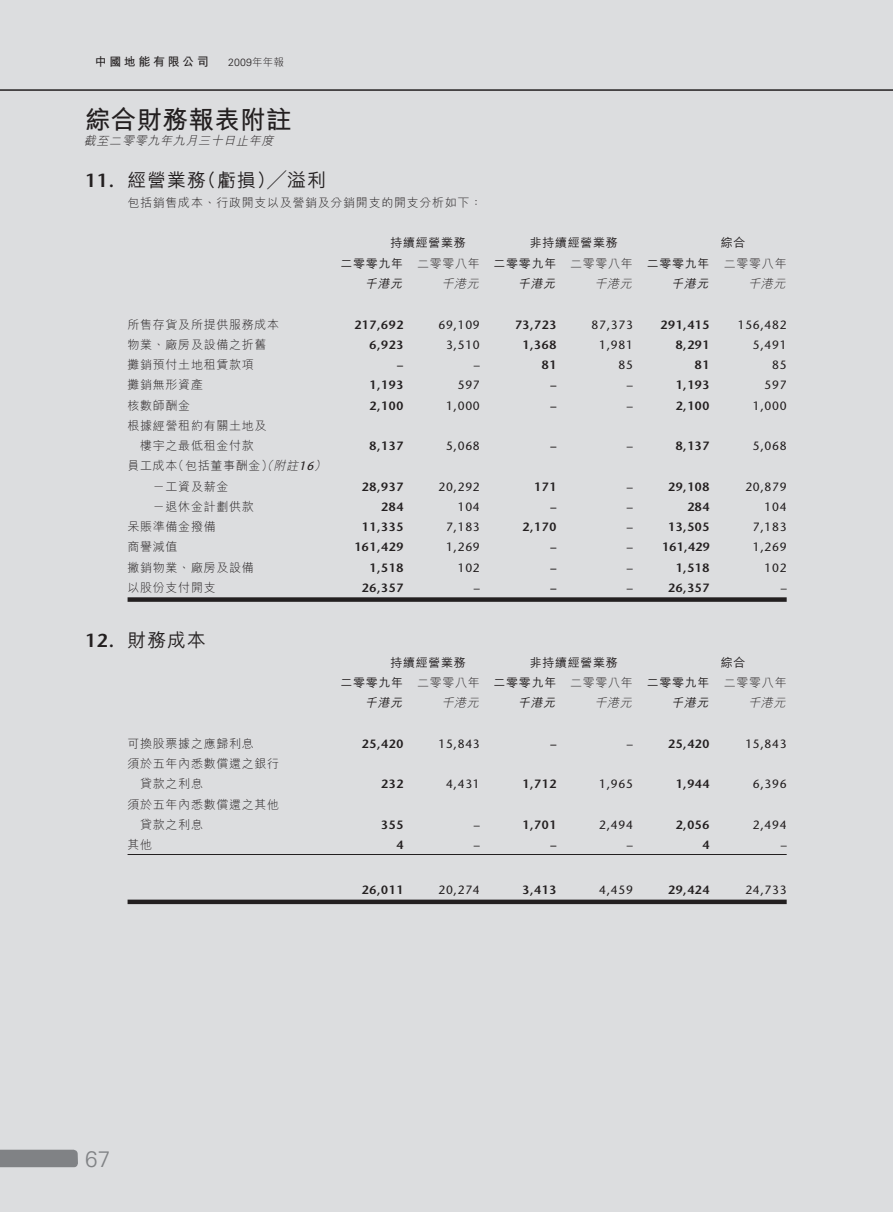
<style>
.page{position:relative;width:893px;height:1212px;background:#dcdddf}
.page>*{position:absolute;margin:0;border:0;box-sizing:border-box;transform-origin:0 0}
.t1{font:700 25.5px "M Hei HK";letter-spacing:.015em;color:#231f20}
.t2{font:300 22.5px "Univers LT Std";color:#808285}
.t3{font:500 18.75px "M Hei HK";letter-spacing:.055em;color:#231f20}
.t4{font:600 12px "Stone Sans Std";letter-spacing:.055em;color:#231f20}
.t5{font:300 12px/20.2px "M Hei HK";letter-spacing:.055em;color:#231f20}
.t6{font:500 12px "Stone Sans Std";letter-spacing:.055em;color:#231f20}
.t7{font:500 12px "M Hei HK";letter-spacing:.055em;color:#231f20}
.t8{font:italic 300 12px "M Hei HK";color:#231f20}
.t9{font:italic 500 12px "M Hei HK";color:#231f20}
.t10{font:700 12px "M Hei HK";letter-spacing:.215em;color:#231f20}
.t11{font:300 10.5px "Univers LT Std";color:#231f20}
.s1{font-family:"M Hei HK"}
.s2{font-family:"Stone Sans Std";font-weight:600}
.s3{font-weight:300}
.s4{font-style:italic}
.s5{font-family:"Stone Sans Std";font-weight:500;font-style:italic}
</style>
<div class="page">
<svg style="left:0;top:1150px;width:78px;height:17px"></svg>
<hr style="left:0;top:89px;width:893px;height:2px;background:#231f20">
<div style="left:128px;top:597px;width:659px;height:5px;background:#231f20"></div>
<hr style="left:128px;top:854px;width:659px;height:1px;background:#231f20">
<div style="left:128px;top:899px;width:659px;height:5px;background:#231f20"></div>
<p class="t10" style="left:95px;top:53px;width:115px">中國地能有限公司</p>
<p class="t11" style="left:228px;top:56px;width:57px">2009<span class="s1">年年報</span></p>
<p class="t1" style="left:85px;top:101px;width:208px">綜合財務報表附註</p>
<p class="t8" style="left:84px;top:133px;width:195px">截至二零零九年九月三十日止年度</p>
<p class="t3" style="left:85px;top:166px;width:242px"><span class="s2">11.</span> 經營業務（虧損）╱溢利</p>
<p class="t5" style="left:128px;top:192px;width:356px">包括銷售成本、行政開支以及營銷及分銷開支的開支分析如下：</p>
<p class="t7" style="left:390px;top:234px;width:77px">持續經營業務</p>
<p class="t7" style="left:530px;top:234px;width:90px">非持續經營業務</p>
<p class="t7" style="left:721px;top:234px;width:26px">綜合</p>
<p class="t7" style="left:340px;top:255px;width:448px">二零零九年 <span class="s3">二零零八年</span> 二零零九年 <span class="s3">二零零八年</span> 二零零九年 <span class="s3">二零零八年</span></p>
<p class="t9" style="left:365px;top:275px;width:42px">千港元</p>
<p class="t8" style="left:441px;top:275px;width:43px">千港元</p>
<p class="t9" style="left:518px;top:275px;width:42px">千港元</p>
<p class="t8" style="left:594px;top:275px;width:43px">千港元</p>
<p class="t9" style="left:671px;top:275px;width:42px">千港元</p>
<p class="t8" style="left:748px;top:275px;width:43px">千港元</p>
<p class="t5" style="left:128px;top:313px;width:153px">所售存貨及所提供服務成本</p>
<p class="t4" style="left:354px;top:317px;width:50px">217,692</p>
<p class="t6" style="left:438px;top:317px;width:43px">69,109</p>
<p class="t4" style="left:515px;top:317px;width:43px">73,723</p>
<p class="t6" style="left:592px;top:317px;width:43px">87,373</p>
<p class="t4" style="left:660px;top:317px;width:50px">291,415</p>
<p class="t6" style="left:738px;top:317px;width:50px">156,482</p>
<p class="t5" style="left:128px;top:334px;width:140px">物業、廠房及設備之折舊</p>
<p class="t4" style="left:369px;top:337px;width:35px">6,923</p>
<p class="t6" style="left:446px;top:337px;width:35px">3,510</p>
<p class="t4" style="left:523px;top:337px;width:35px">1,368</p>
<p class="t6" style="left:599px;top:337px;width:35px">1,981</p>
<p class="t4" style="left:676px;top:337px;width:35px">8,291</p>
<p class="t6" style="left:753px;top:337px;width:35px">5,491</p>
<p class="t5" style="left:128px;top:354px;width:128px">攤銷預付土地租賃款項</p>
<p class="t4" style="left:397px;top:358px;width:7px">–</p>
<p class="t6" style="left:474px;top:358px;width:7px">–</p>
<p class="t4" style="left:542px;top:358px;width:16px">81</p>
<p class="t6" style="left:618px;top:358px;width:16px">85</p>
<p class="t4" style="left:695px;top:358px;width:16px">81</p>
<p class="t6" style="left:772px;top:358px;width:16px">85</p>
<p class="t5" style="left:128px;top:374px;width:77px">攤銷無形資產</p>
<p class="t4" style="left:369px;top:378px;width:35px">1,193</p>
<p class="t6" style="left:458px;top:378px;width:24px">597</p>
<p class="t4" style="left:550px;top:378px;width:7px">–</p>
<p class="t6" style="left:627px;top:378px;width:7px">–</p>
<p class="t4" style="left:676px;top:378px;width:35px">1,193</p>
<p class="t6" style="left:765px;top:378px;width:24px">597</p>
<p class="t5" style="left:128px;top:394px;width:64px">核數師酬金</p>
<p class="t4" style="left:369px;top:398px;width:35px">2,100</p>
<p class="t6" style="left:446px;top:398px;width:35px">1,000</p>
<p class="t4" style="left:550px;top:398px;width:7px">–</p>
<p class="t6" style="left:627px;top:398px;width:7px">–</p>
<p class="t4" style="left:676px;top:398px;width:35px">2,100</p>
<p class="t6" style="left:753px;top:398px;width:35px">1,000</p>
<p class="t5" style="left:128px;top:415px;width:140px;text-align:center">根據經營租約有關土地及樓宇之最低租金付款</p>
<p class="t4" style="left:369px;top:439px;width:35px">8,137</p>
<p class="t6" style="left:446px;top:439px;width:35px">5,068</p>
<p class="t4" style="left:550px;top:439px;width:7px">–</p>
<p class="t6" style="left:627px;top:439px;width:7px">–</p>
<p class="t4" style="left:676px;top:439px;width:35px">8,137</p>
<p class="t6" style="left:753px;top:439px;width:35px">5,068</p>
<p class="t5" style="left:153px;top:455px;width:178px;text-indent:-25px">員工成本（包括董事酬金<span class="s4">（</span>）<span class="s4">附註</span><span class="s5">16</span><span class="s4">）</span>－工資及薪金</p>
<p class="t4" style="left:362px;top:479px;width:43px">28,937</p>
<p class="t6" style="left:438px;top:479px;width:43px">20,292</p>
<p class="t4" style="left:534px;top:479px;width:24px">171</p>
<p class="t6" style="left:627px;top:479px;width:7px">–</p>
<p class="t4" style="left:668px;top:479px;width:43px">29,108</p>
<p class="t6" style="left:745px;top:479px;width:43px">20,879</p>
<p class="t5" style="left:153px;top:496px;width:102px">－退休金計劃供款</p>
<p class="t4" style="left:381px;top:499px;width:24px">284</p>
<p class="t6" style="left:458px;top:499px;width:24px">104</p>
<p class="t4" style="left:550px;top:499px;width:7px">–</p>
<p class="t6" style="left:627px;top:499px;width:7px">–</p>
<p class="t4" style="left:687px;top:499px;width:24px">284</p>
<p class="t6" style="left:765px;top:499px;width:24px">104</p>
<p class="t5" style="left:128px;top:516px;width:90px">呆賬準備金撥備</p>
<p class="t4" style="left:362px;top:520px;width:43px">11,335</p>
<p class="t6" style="left:446px;top:520px;width:35px">7,183</p>
<p class="t4" style="left:523px;top:520px;width:35px">2,170</p>
<p class="t6" style="left:627px;top:520px;width:7px">–</p>
<p class="t4" style="left:668px;top:520px;width:43px">13,505</p>
<p class="t6" style="left:753px;top:520px;width:35px">7,183</p>
<p class="t5" style="left:128px;top:536px;width:52px">商譽減值</p>
<p class="t4" style="left:354px;top:540px;width:50px">161,429</p>
<p class="t6" style="left:446px;top:540px;width:35px">1,269</p>
<p class="t4" style="left:550px;top:540px;width:7px">–</p>
<p class="t6" style="left:627px;top:540px;width:7px">–</p>
<p class="t4" style="left:662px;top:540px;width:49px">161,429</p>
<p class="t6" style="left:753px;top:540px;width:35px">1,269</p>
<p class="t5" style="left:128px;top:556px;width:128px">撇銷物業、廠房及設備</p>
<p class="t4" style="left:369px;top:560px;width:35px">1,518</p>
<p class="t6" style="left:458px;top:560px;width:24px">102</p>
<p class="t4" style="left:550px;top:560px;width:7px">–</p>
<p class="t6" style="left:627px;top:560px;width:7px">–</p>
<p class="t4" style="left:676px;top:560px;width:35px">1,518</p>
<p class="t6" style="left:765px;top:560px;width:24px">102</p>
<p class="t5" style="left:128px;top:577px;width:90px">以股份支付開支</p>
<p class="t4" style="left:362px;top:580px;width:43px">26,357</p>
<p class="t6" style="left:474px;top:580px;width:7px">–</p>
<p class="t4" style="left:550px;top:580px;width:7px">–</p>
<p class="t6" style="left:627px;top:580px;width:7px">–</p>
<p class="t4" style="left:668px;top:580px;width:43px">26,357</p>
<p class="t6" style="left:781px;top:580px;width:7px">–</p>
<p class="t3" style="left:85px;top:626px;width:122px"><span class="s2">12.</span> 財務成本</p>
<p class="t7" style="left:390px;top:654px;width:77px">持續經營業務</p>
<p class="t7" style="left:530px;top:654px;width:90px">非持續經營業務</p>
<p class="t7" style="left:721px;top:654px;width:26px">綜合</p>
<p class="t7" style="left:340px;top:674px;width:448px">二零零九年 <span class="s3">二零零八年</span> 二零零九年 <span class="s3">二零零八年</span> 二零零九年 <span class="s3">二零零八年</span></p>
<p class="t9" style="left:365px;top:694px;width:42px">千港元</p>
<p class="t8" style="left:441px;top:694px;width:43px">千港元</p>
<p class="t9" style="left:518px;top:694px;width:42px">千港元</p>
<p class="t8" style="left:594px;top:694px;width:43px">千港元</p>
<p class="t9" style="left:671px;top:694px;width:42px">千港元</p>
<p class="t8" style="left:748px;top:694px;width:43px">千港元</p>
<p class="t5" style="left:128px;top:733px;width:128px">可換股票據之應歸利息</p>
<p class="t4" style="left:362px;top:736px;width:43px">25,420</p>
<p class="t6" style="left:438px;top:736px;width:43px">15,843</p>
<p class="t4" style="left:550px;top:736px;width:7px">–</p>
<p class="t6" style="left:627px;top:736px;width:7px">–</p>
<p class="t4" style="left:668px;top:736px;width:43px">25,420</p>
<p class="t6" style="left:745px;top:736px;width:43px">15,843</p>
<p class="t5" style="left:140px;top:753px;width:140px;text-indent:-13px">須於五年內悉數償還之銀行貸款之利息</p>
<p class="t4" style="left:381px;top:777px;width:24px">232</p>
<p class="t6" style="left:446px;top:777px;width:35px">4,431</p>
<p class="t4" style="left:523px;top:777px;width:35px">1,712</p>
<p class="t6" style="left:599px;top:777px;width:35px">1,965</p>
<p class="t4" style="left:676px;top:777px;width:35px">1,944</p>
<p class="t6" style="left:753px;top:777px;width:35px">6,396</p>
<p class="t5" style="left:140px;top:793px;width:140px;text-indent:-13px">須於五年內悉數償還之其他貸款之利息</p>
<p class="t4" style="left:381px;top:817px;width:24px">355</p>
<p class="t6" style="left:474px;top:817px;width:7px">–</p>
<p class="t4" style="left:523px;top:817px;width:35px">1,701</p>
<p class="t6" style="left:599px;top:817px;width:35px">2,494</p>
<p class="t4" style="left:676px;top:817px;width:35px">2,056</p>
<p class="t6" style="left:753px;top:817px;width:35px">2,494</p>
<p class="t5" style="left:128px;top:834px;width:26px">其他</p>
<p class="t4" style="left:396px;top:838px;width:8px">4</p>
<p class="t6" style="left:474px;top:838px;width:7px">–</p>
<p class="t4" style="left:550px;top:838px;width:7px">–</p>
<p class="t6" style="left:627px;top:838px;width:7px">–</p>
<p class="t4" style="left:703px;top:838px;width:8px">4</p>
<p class="t6" style="left:781px;top:838px;width:7px">–</p>
<p class="t4" style="left:362px;top:883px;width:43px">26,011</p>
<p class="t6" style="left:438px;top:883px;width:43px">20,274</p>
<p class="t4" style="left:523px;top:883px;width:35px">3,413</p>
<p class="t6" style="left:599px;top:883px;width:35px">4,459</p>
<p class="t4" style="left:668px;top:883px;width:43px">29,424</p>
<p class="t6" style="left:745px;top:883px;width:43px">24,733</p>
<p class="t2" style="left:85px;top:1145px;width:27px">67</p>
</div>
